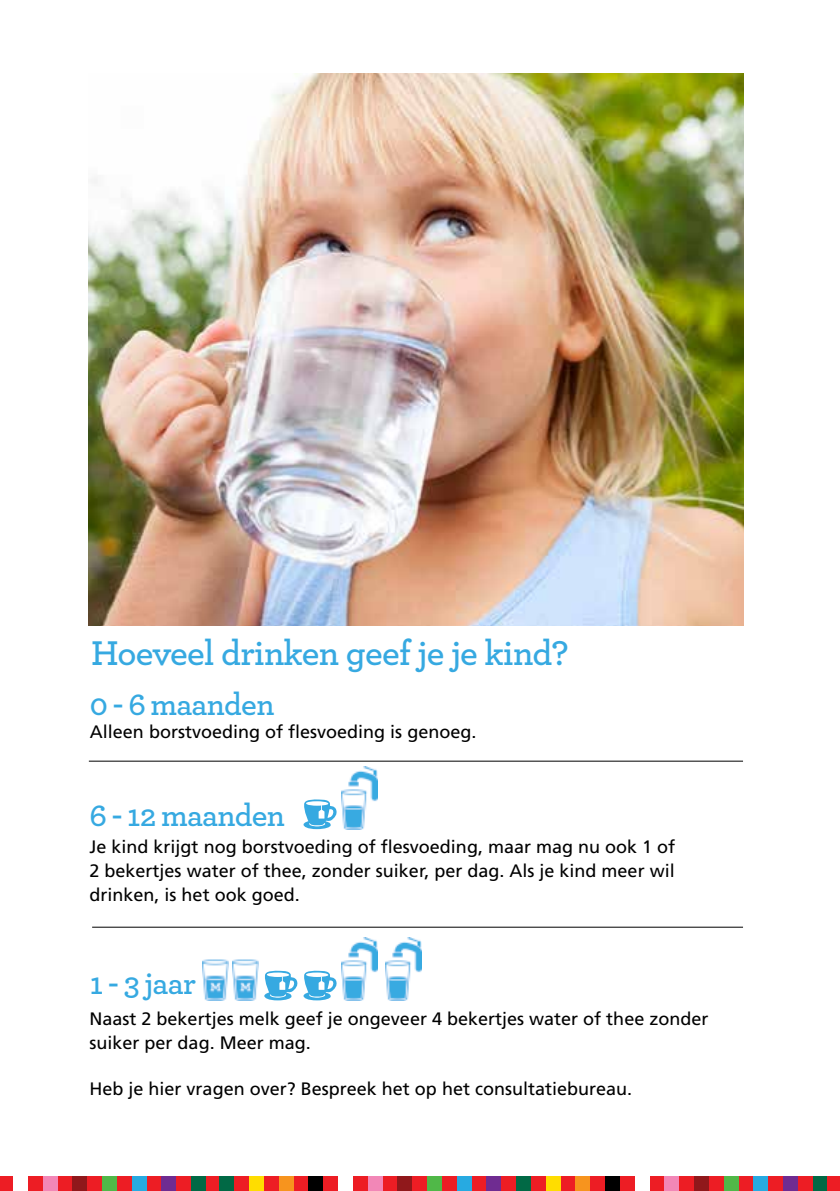
<style>
.page{position:relative;width:840px;height:1191px;background:#fff}
.page>*{position:absolute;margin:0;border:0;box-sizing:border-box;transform-origin:0 0}
.t1{font:600 36px "Archer";letter-spacing:-.02em;color:#36a9e1}
.t2{font:600 32px "Archer";letter-spacing:-.02em;color:#36a9e1}
.t3{font:18px/24px "Frutiger";color:#000;text-align:justify}
</style>
<div class="page">
<svg style="left:218px;top:1176px;width:1px;height:15px"></svg>
<div style="left:219px;top:1176px;width:15px;height:15px;background:#016945"></div>
<div style="left:234px;top:1176px;width:15px;height:15px;background:#ed1d24"></div>
<div style="left:249px;top:1176px;width:15px;height:15px;background:#fd0"></div>
<div style="left:264px;top:1176px;width:15px;height:15px;background:#ed1d24"></div>
<div style="left:293px;top:1176px;width:15px;height:15px;background:#ed1d24"></div>
<div style="left:308px;top:1176px;width:15px;height:15px;background:#000"></div>
<div style="left:323px;top:1176px;width:15px;height:15px;background:#ed1d24"></div>
<div style="left:353px;top:1176px;width:14px;height:15px;background:#ed1d24"></div>
<div style="left:367px;top:1176px;width:15px;height:15px;background:#f287b7"></div>
<div style="left:382px;top:1176px;width:15px;height:15px;background:#ed1d24"></div>
<div style="left:397px;top:1176px;width:15px;height:15px;background:#90181b"></div>
<div style="left:412px;top:1176px;width:15px;height:15px;background:#ed1d24"></div>
<div style="left:427px;top:1176px;width:15px;height:15px;background:#50b848"></div>
<div style="left:442px;top:1176px;width:14px;height:15px;background:#ed1d24"></div>
<div style="left:456px;top:1176px;width:15px;height:15px;background:#27aae1"></div>
<div style="left:471px;top:1176px;width:15px;height:15px;background:#ed1d24"></div>
<div style="left:486px;top:1176px;width:15px;height:15px;background:#6f2c91"></div>
<div style="left:501px;top:1176px;width:15px;height:15px;background:#ed1d24"></div>
<div style="left:516px;top:1176px;width:14px;height:15px;background:#016945"></div>
<div style="left:530px;top:1176px;width:15px;height:15px;background:#ed1d24"></div>
<div style="left:545px;top:1176px;width:15px;height:15px;background:#fd0"></div>
<div style="left:560px;top:1176px;width:15px;height:15px;background:#ed1d24"></div>
<div style="left:575px;top:1176px;width:15px;height:15px;background:#f7941e"></div>
<div style="left:279px;top:1176px;width:14px;height:15px;background:#f7941e"></div>
<div style="left:590px;top:1176px;width:15px;height:15px;background:#ed1d24"></div>
<div style="left:605px;top:1176px;width:14px;height:15px;background:#000"></div>
<div style="left:619px;top:1176px;width:15px;height:15px;background:#ed1d24"></div>
<div style="left:649px;top:1176px;width:15px;height:15px;background:#ed1d24"></div>
<div style="left:664px;top:1176px;width:15px;height:15px;background:#f287b7"></div>
<div style="left:679px;top:1176px;width:14px;height:15px;background:#ed1d24"></div>
<div style="left:693px;top:1176px;width:15px;height:15px;background:#90181b"></div>
<div style="left:708px;top:1176px;width:15px;height:15px;background:#ed1d24"></div>
<div style="left:723px;top:1176px;width:15px;height:15px;background:#50b848"></div>
<div style="left:738px;top:1176px;width:15px;height:15px;background:#ed1d24"></div>
<div style="left:753px;top:1176px;width:15px;height:15px;background:#27aae1"></div>
<div style="left:768px;top:1176px;width:14px;height:15px;background:#ed1d24"></div>
<div style="left:782px;top:1176px;width:15px;height:15px;background:#6f2c91"></div>
<div style="left:797px;top:1176px;width:15px;height:15px;background:#ed1d24"></div>
<div style="left:812px;top:1176px;width:15px;height:15px;background:#016945"></div>
<div style="left:827px;top:1176px;width:12px;height:15px;background:#ed1d24"></div>
<div style="left:0;top:1176px;width:13px;height:15px;background:#ed1d24"></div>
<div style="left:28px;top:1176px;width:15px;height:15px;background:#ed1d24"></div>
<div style="left:43px;top:1176px;width:15px;height:15px;background:#f287b7"></div>
<div style="left:58px;top:1176px;width:14px;height:15px;background:#ed1d24"></div>
<div style="left:72px;top:1176px;width:15px;height:15px;background:#90181b"></div>
<div style="left:87px;top:1176px;width:15px;height:15px;background:#ed1d24"></div>
<div style="left:102px;top:1176px;width:15px;height:15px;background:#50b848"></div>
<div style="left:117px;top:1176px;width:15px;height:15px;background:#ed1d24"></div>
<div style="left:132px;top:1176px;width:14px;height:15px;background:#27aae1"></div>
<div style="left:146px;top:1176px;width:15px;height:15px;background:#ed1d24"></div>
<div style="left:161px;top:1176px;width:15px;height:15px;background:#6f2c91"></div>
<div style="left:176px;top:1176px;width:15px;height:15px;background:#ed1d24"></div>
<div style="left:191px;top:1176px;width:15px;height:15px;background:#016945"></div>
<div style="left:206px;top:1176px;width:12px;height:15px;background:#ed1d24"></div>
<hr style="left:89px;top:760px;width:653px;height:1px;background:#000">
<hr style="left:92px;top:926px;width:650px;height:1px;background:#000">
<img style="left:89px;top:74px;width:653px;height:551px">
<img style="left:341px;top:937px;width:36px;height:63px">
<img style="left:341px;top:766px;width:36px;height:63px">
<img style="left:385px;top:937px;width:36px;height:63px">
<svg style="left:264px;top:970px;width:73px;height:30px"></svg>
<svg style="left:303px;top:799px;width:34px;height:30px"></svg>
<img style="left:233px;top:959px;width:25px;height:41px">
<img style="left:203px;top:959px;width:25px;height:41px">
<h1 class="t1" style="left:91px;top:626px;width:478px">Hoeveel drinken geef je je kind?</h1>
<h2 class="t2" style="left:90px;top:680px;width:186px">0 - 6 maanden</h2>
<p class="t3" style="left:90px;top:719px;width:388px">Alleen borstvoeding of flesvoeding is genoeg.</p>
<h2 class="t2" style="left:89px;top:791px;width:197px">6 - 12 maanden</h2>
<p class="t3" style="left:89px;top:834px;width:587px">Je kind krijgt nog borstvoeding of flesvoeding, maar mag nu ook 1 of 2 bekertjes water of thee, zonder suiker, per dag. Als je kind meer wil drinken, is het ook goed.</p>
<h2 class="t2" style="left:90px;top:959px;width:107px">1 - 3 jaar</h2>
<p class="t3" style="left:89px;top:1006px;width:620px">Naast 2 bekertjes melk geef je ongeveer 4 bekertjes water of thee zonder suiker per dag. Meer mag.</p>
<p class="t3" style="left:89px;top:1076px;width:544px">Heb je hier vragen over? Bespreek het op het consultatiebureau.</p>
</div>
